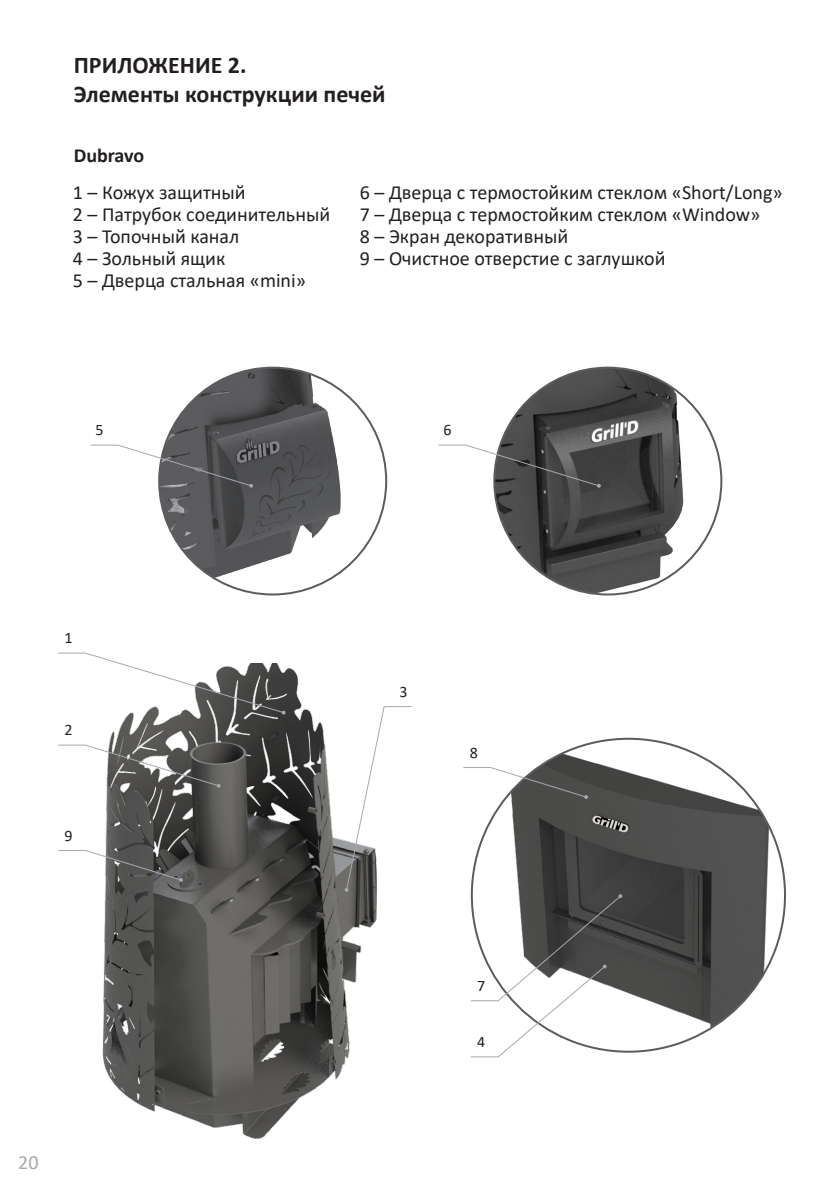
<style>
.page{position:relative;width:840px;height:1191px;background:#fff}
.page>*{position:absolute;margin:0;border:0;box-sizing:border-box;transform-origin:0 0}
.заголовки{font:700 24px/28.8px "Calibri";color:#231f20}
.заголовки-2{font:20px "Calibri";color:#231f20}
.заголовки-3{font:700 20px "Calibri";letter-spacing:-.005em;color:#231f20}
.t1{font:20px "Calibri";color:#a8a9ad}
.заголовки-4{font:16px "Calibri";color:#231f20}
</style>
<div class="page">
<img style="left:102px;top:667px;width:275px;height:472px">
<svg style="left:58px;top:744px;width:162px;height:43px"></svg>
<svg style="left:58px;top:652px;width:227px;height:62px"></svg>
<svg style="left:58px;top:849px;width:125px;height:33px"></svg>
<img style="left:159px;top:368px;width:227px;height:226px;border-radius:113px">
<img style="left:494px;top:368px;width:227px;height:226px;border-radius:113px">
<svg style="left:344px;top:705px;width:68px;height:186px"></svg>
<svg style="left:90px;top:444px;width:163px;height:44px"></svg>
<svg style="left:438px;top:444px;width:162px;height:44px"></svg>
<img style="left:471px;top:738px;width:313px;height:313px;border-radius:156px">
<svg style="left:463px;top:766px;width:124px;height:33px"></svg>
<svg style="left:470px;top:894px;width:152px;height:163px"></svg>
<p class="заголовки" style="left:74px;top:50px;width:313px">ПРИЛОЖЕНИЕ 2.<br>Элементы конструкции печей</p>
<p class="заголовки-3" style="left:74px;top:142px;width:72px">Dubravo</p>
<p class="заголовки-2" style="left:73px;top:178px;width:174px">1 – Кожух защитный</p>
<p class="заголовки-2" style="left:73px;top:200px;width:259px">2 – Патрубок соединительный</p>
<p class="заголовки-2" style="left:73px;top:222px;width:168px">3 – Топочный канал</p>
<p class="заголовки-2" style="left:73px;top:244px;width:154px">4 – Зольный ящик</p>
<p class="заголовки-2" style="left:73px;top:266px;width:234px">5 – Дверца стальная «mini»</p>
<p class="заголовки-2" style="left:359px;top:178px;width:424px">6 – Дверца с термостойким стеклом «Short/Long»</p>
<p class="заголовки-2" style="left:359px;top:200px;width:402px">7 – Дверца с термостойким стеклом «Window»</p>
<p class="заголовки-2" style="left:359px;top:222px;width:210px">8 – Экран декоративный</p>
<p class="заголовки-2" style="left:359px;top:244px;width:307px">9 – Очистное отверстие с заглушкой</p>
<p class="заголовки-4" style="left:96px;top:419px;width:10px">5</p>
<p class="заголовки-4" style="left:443px;top:419px;width:10px">6</p>
<p class="заголовки-4" style="left:64px;top:627px;width:10px">1</p>
<p class="заголовки-4" style="left:64px;top:719px;width:10px">2</p>
<p class="заголовки-4" style="left:64px;top:824px;width:10px">9</p>
<p class="t1" style="left:18px;top:1148px;width:22px">20</p>
<p class="заголовки-4" style="left:399px;top:680px;width:10px">3</p>
<p class="заголовки-4" style="left:469px;top:741px;width:10px">8</p>
<p class="заголовки-4" style="left:477px;top:974px;width:10px">7</p>
<p class="заголовки-4" style="left:477px;top:1030px;width:10px">4</p>
</div>
